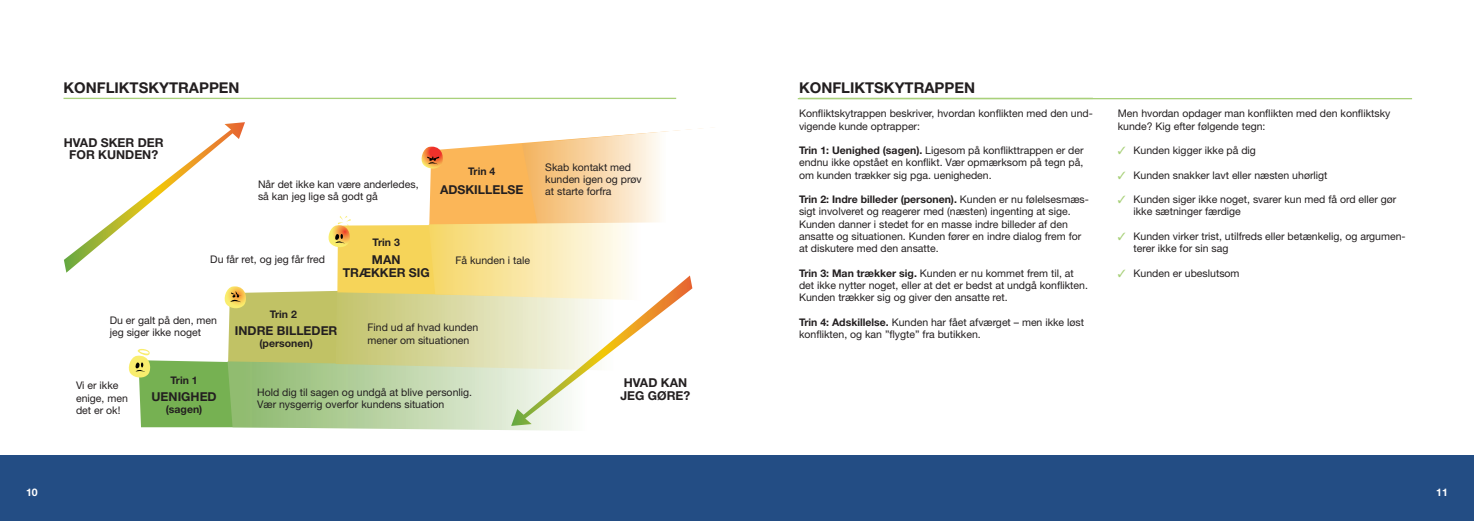
<style>
.page{position:relative;width:1474px;height:521px;background:#fff}
.page>*{position:absolute;margin:0;border:0;box-sizing:border-box;transform-origin:0 0}
.Underrubrik{font:700 14.88px "Helvetica Neue";color:#231f20}
.Trinbeskrivelse{font:700 12.25px/12.2px "Helvetica Neue";color:#231f20;text-align:center}
.Brød{font:10.5px/12.2px "Helvetica Neue";color:#231f20}
.Trin_nummer{font:700 10.5px "Helvetica Neue";color:#231f20}
.t1{font:700 10.5px "Helvetica Neue";color:#fff}
.s1{font-weight:700}
.s2{color:#a9d17b}
</style>
<div class="page">
<div style="left:0;top:455px;width:1473px;height:66px;background:#234d84"></div>
<div style="left:228px;top:291px;width:98px;height:69px;background:#c1c265"></div>
<div style="left:139px;top:360px;width:187px;height:67px;background:#76b152"></div>
<svg style="left:227px;top:361px;width:343px;height:70px;background:#a8c98e"></svg>
<hr style="left:797px;top:98px;width:614px;height:1px;background:#a9d17b">
<svg style="left:64px;top:122px;width:181px;height:151px"></svg>
<svg style="left:128px;top:348px;width:24px;height:31px"></svg>
<svg style="left:224px;top:286px;width:24px;height:24px"></svg>
<svg style="left:326px;top:127px;width:388px;height:299px"></svg>
<hr style="left:63px;top:98px;width:613px;height:1px;background:#a9d17b">
<p class="Underrubrik" style="left:63px;top:78px;width:178px">KONFLIKTSKYTRAPPEN</p>
<p class="Trinbeskrivelse" style="left:64px;top:136px;width:101px">HVAD SKER DER<br>FOR KUNDEN?</p>
<p class="Brød" style="left:258px;top:178px;width:162px">Når det ikke kan være anderledes, så kan jeg lige så godt gå</p>
<p class="Trin_nummer" style="left:468px;top:164px;width:29px">Trin 4</p>
<p class="Trinbeskrivelse" style="left:440px;top:183px;width:85px">ADSKILLELSE</p>
<p class="Brød" style="left:210px;top:253px;width:116px">Du får ret, og jeg får fred</p>
<p class="Trin_nummer" style="left:372px;top:236px;width:29px">Trin 3</p>
<p class="Trinbeskrivelse" style="left:343px;top:254px;width:89px">MAN<br>TRÆKKER SIG</p>
<p class="Brød" style="left:455px;top:254px;width:76px">Få kunden i tale</p>
<p class="Brød" style="left:110px;top:314px;width:109px">Du er galt på den, men jeg siger ikke noget</p>
<p class="Trin_nummer" style="left:270px;top:308px;width:29px">Trin 2</p>
<p class="Trinbeskrivelse" style="left:235px;top:324px;width:104px">INDRE BILLEDER</p>
<p class="Trin_nummer" style="left:259px;top:337px;width:55px">(personen)</p>
<p class="Brød" style="left:367px;top:321px;width:112px">Find ud af hvad kunden mener om situationen</p>
<p class="Trin_nummer" style="left:170px;top:374px;width:29px">Trin 1</p>
<p class="Brød" style="left:76px;top:379px;width:53px">Vi er ikke enige, men det er ok!</p>
<p class="Brød" style="left:257px;top:386px;width:216px">Hold dig til sagen og undgå at blive personlig.<br>Vær nysgerrig overfor kundens situation</p>
<p class="Trinbeskrivelse" style="left:151px;top:390px;width:67px">UENIGHED</p>
<p class="Trin_nummer" style="left:166px;top:403px;width:38px">(sagen)</p>
<p class="Brød" style="left:545px;top:161px;width:98px">Skab kontakt med kunden igen og prøv at starte forfra</p>
<p class="Trinbeskrivelse" style="left:620px;top:376px;width:71px;text-align:left">HVAD KAN<br>JEG GØRE?</p>
<p class="Underrubrik" style="left:799px;top:78px;width:178px">KONFLIKTSKYTRAPPEN</p>
<p class="Brød" style="left:799px;top:107px;width:295px">Konfliktskytrappen beskriver, hvordan konflikten med den und&shy;vigende kunde optrapper:</p>
<p class="Brød" style="left:799px;top:144px;width:286px;text-align:justify"><span class="s1">Trin 1: Uenighed (sagen).</span> Ligesom på konflikttrappen er der endnu ikke opstået en konflikt. Vær opmærksom på tegn på, om kunden trækker sig pga. uenigheden.</p>
<p class="Brød" style="left:799px;top:193px;width:291px"><span class="s1">Trin 2: Indre billeder (personen).</span> Kunden er nu følelsesmæs&shy;sigt involveret og reagerer med (næsten) ingenting at sige.<br>Kunden danner i stedet for en masse indre billeder af den ansatte og situationen. Kunden fører en indre dialog frem for at diskutere med den ansatte.</p>
<p class="Brød" style="left:799px;top:267px;width:290px"><span class="s1">Trin 3: Man trækker sig.</span> Kunden er nu kommet frem til, at det ikke nytter noget, eller at det er bedst at undgå konflikten.<br>Kunden trækker sig og giver den ansatte ret.</p>
<p class="Brød" style="left:799px;top:316px;width:286px"><span class="s1">Trin 4: Adskillelse.</span> Kunden har fået afværget – men ikke løst konflikten, og kan ”flygte” fra butikken.</p>
<p class="Brød" style="left:1117px;top:107px;width:274px">Men hvordan opdager man konflikten med den konfliktsky kunde? Kig efter følgende tegn:</p>
<p class="Brød" style="left:1117px;top:144px;width:140px"><span class="s2">✓</span> Kunden kigger ikke på dig</p>
<p class="Brød" style="left:1117px;top:169px;width:211px"><span class="s2">✓</span> Kunden snakker lavt eller næsten uhørligt</p>
<p class="Brød" style="left:1133px;top:193px;width:264px;text-indent:-16px"><span class="s2">✓</span> Kunden siger ikke noget, svarer kun med få ord eller gør ikke sætninger færdige</p>
<p class="Brød" style="left:1133px;top:230px;width:273px;text-indent:-16px"><span class="s2">✓</span> Kunden virker trist, utilfreds eller betænkelig, og argumen&shy;terer ikke for sin sag</p>
<p class="Brød" style="left:1117px;top:267px;width:123px"><span class="s2">✓</span> Kunden er ubeslutsom</p>
<p class="t1" style="left:26px;top:486px;width:13px">10</p>
<p class="t1" style="left:1436px;top:486px;width:13px">11</p>
</div>
